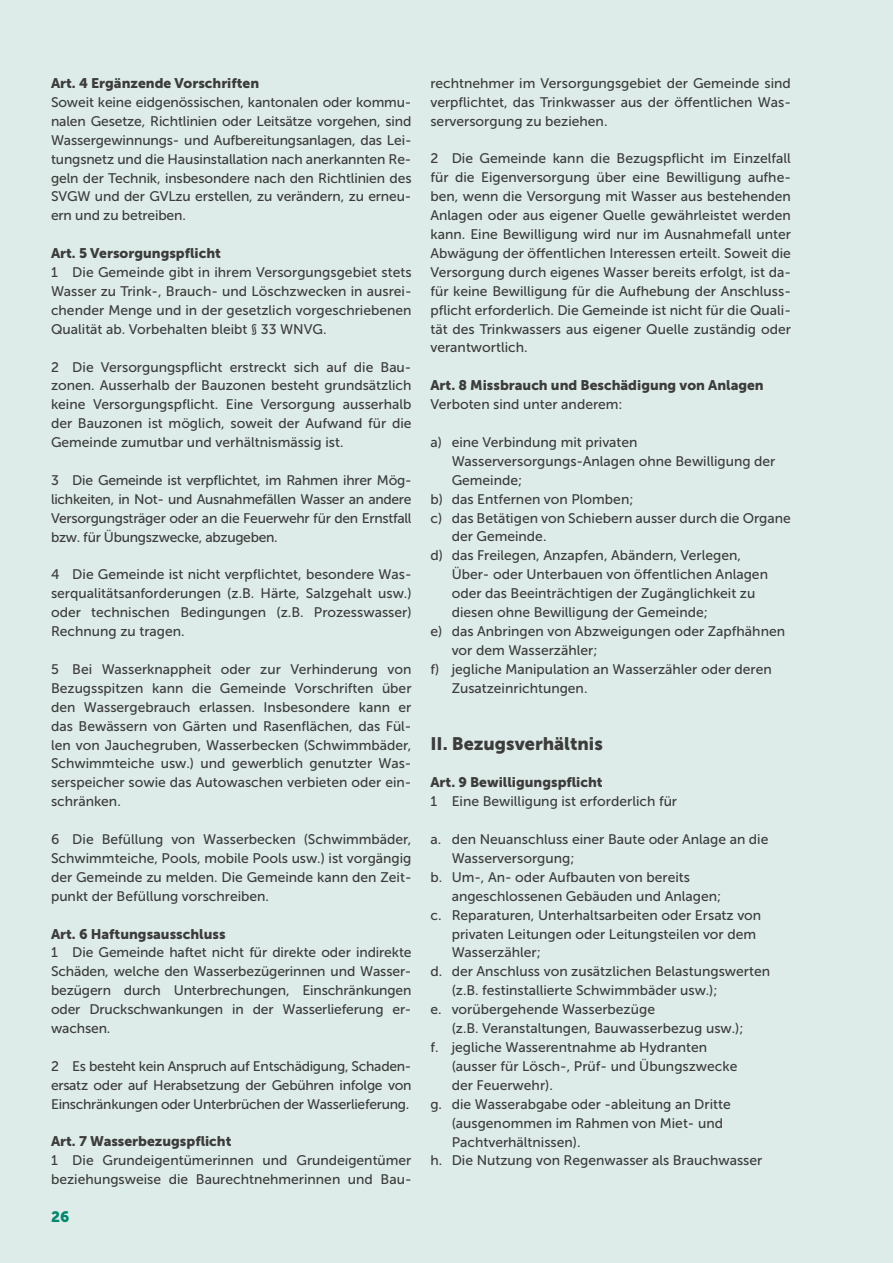
<style>
.page{position:relative;width:893px;height:1263px;background:#ddece9}
.page>*{position:absolute;margin:0;border:0;box-sizing:border-box;transform-origin:0 0}
.t1{font:18px "Museo Sans 900";color:#3c3c3b}
.t2{font:15px "Museo Sans 900";color:#00886c}
.t3{font:13.8px/18.9px "Museo Sans 500";color:#3c3c3b;text-align:justify}
.t4{font:13.8px "Museo Sans 900";color:#3c3c3b}
</style>
<div class="page">
<p class="t4" style="left:51px;top:75px;width:210px">Art. 4 Ergänzende Vorschriften</p>
<p class="t3" style="left:51px;top:93px;width:362px">Soweit keine eidgenössischen, kantonalen oder kommu&shy;nalen Gesetze, Richtlinien oder Leitsätze vorgehen, sind Wassergewinnungs- und Aufbereitungsanlagen, das Lei&shy;tungsnetz und die Hausinstallation nach anerkannten Re&shy;geln der Technik, insbesondere nach den Richtlinien des SVGW und der GVLzu erstellen, zu verändern, zu erneu&shy;ern und zu betreiben.</p>
<p class="t4" style="left:51px;top:245px;width:171px">Art. 5 Versorgungspflicht</p>
<p class="t3" style="left:51px;top:263px;width:362px">1 Die Gemeinde gibt in ihrem Versorgungsgebiet stets Wasser zu Trink-, Brauch- und Löschzwecken in ausrei&shy;chender Menge und in der gesetzlich vorgeschriebenen Qualität ab. Vorbehalten bleibt § 33 WNVG.</p>
<p class="t3" style="left:51px;top:357px;width:362px">2 Die Versorgungspflicht erstreckt sich auf die Bau&shy;zonen. Ausserhalb der Bauzonen besteht grundsätzlich keine Versorgungspflicht. Eine Versorgung ausserhalb der Bauzonen ist möglich, soweit der Aufwand für die Gemeinde zumutbar und verhältnismässig ist.</p>
<p class="t3" style="left:51px;top:471px;width:362px">3 Die Gemeinde ist verpflichtet, im Rahmen ihrer Mög&shy;lichkeiten, in Not- und Ausnahmefällen Wasser an andere Versorgungsträger oder an die Feuerwehr für den Ernstfall bzw. für Übungszwecke, abzugeben.</p>
<p class="t3" style="left:51px;top:565px;width:362px">4 Die Gemeinde ist nicht verpflichtet, besondere Was&shy;serqualitätsanforderungen (z.B. Härte, Salzgehalt usw.) oder technischen Bedingungen (z.B. Prozesswasser)<br>Rechnung zu tragen.</p>
<p class="t3" style="left:51px;top:660px;width:362px">5 Bei Wasserknappheit oder zur Verhinderung von Bezugsspitzen kann die Gemeinde Vorschriften über den Wassergebrauch erlassen. Insbesondere kann er das Bewässern von Gärten und Rasenflächen, das Fül&shy;len von Jauchegruben, Wasserbecken (Schwimmbäder, Schwimmteiche usw.) und gewerblich genutzter Was&shy;serspeicher sowie das Autowaschen verbieten oder ein&shy;schränken.</p>
<p class="t3" style="left:51px;top:830px;width:362px">6 Die Befüllung von Wasserbecken (Schwimmbäder, Schwimmteiche, Pools, mobile Pools usw.) ist vorgängig der Gemeinde zu melden. Die Gemeinde kann den Zeit&shy;punkt der Befüllung vorschreiben.</p>
<p class="t4" style="left:51px;top:926px;width:176px">Art. 6 Haftungsausschluss</p>
<p class="t3" style="left:51px;top:943px;width:362px">1 Die Gemeinde haftet nicht für direkte oder indirekte Schäden, welche den Wasserbezügerinnen und Wasser&shy;bezügern durch Unterbrechungen, Einschränkungen oder Druckschwankungen in der Wasserlieferung er&shy;wachsen.</p>
<p class="t3" style="left:51px;top:1057px;width:362px">2 Es besteht kein Anspruch auf Entschädigung, Schaden&shy;ersatz oder auf Herabsetzung der Gebühren infolge von Einschränkungen oder Unterbrüchen der Wasserlieferung.</p>
<p class="t4" style="left:51px;top:1134px;width:182px">Art. 7 Wasserbezugspflicht</p>
<p class="t3" style="left:51px;top:1151px;width:362px">1 Die Grundeigentümerinnen und Grundeigentümer beziehungsweise die Baurechtnehmerinnen und Bau-</p>
<p class="t2" style="left:51px;top:1208px;width:20px">26</p>
<p class="t3" style="left:430px;top:74px;width:362px">rechtnehmer im Versorgungsgebiet der Gemeinde sind verpflichtet, das Trinkwasser aus der öffentlichen Was&shy;serversorgung zu beziehen.</p>
<p class="t3" style="left:430px;top:149px;width:362px">2 Die Gemeinde kann die Bezugspflicht im Einzelfall für die Eigenversorgung über eine Bewilligung aufhe&shy;ben, wenn die Versorgung mit Wasser aus bestehenden Anlagen oder aus eigener Quelle gewährleistet werden kann. Eine Bewilligung wird nur im Ausnahmefall unter Abwägung der öffentlichen Interessen erteilt. Soweit die Versorgung durch eigenes Wasser bereits erfolgt, ist da&shy;für keine Bewilligung für die Aufhebung der Anschluss&shy;pflicht erforderlich. Die Gemeinde ist nicht für die Quali&shy;tät des Trinkwassers aus eigener Quelle zuständig oder verantwortlich.</p>
<p class="t4" style="left:430px;top:378px;width:335px">Art. 8 Missbrauch und Beschädigung von Anlagen</p>
<p class="t3" style="left:430px;top:395px;width:194px">Verboten sind unter anderem:</p>
<p class="t3" style="left:430px;top:433px;width:209px">a) eine Verbindung mit privaten</p>
<p class="t3" style="left:452px;top:452px;width:325px">Wasserversorgungs-Anlagen ohne Bewilligung der</p>
<p class="t3" style="left:452px;top:471px;width:72px">Gemeinde;</p>
<p class="t3" style="left:430px;top:489px;width:205px">b) das Entfernen von Plomben;</p>
<p class="t3" style="left:430px;top:508px;width:362px">c) das Betätigen von Schiebern ausser durch die Organe</p>
<p class="t3" style="left:452px;top:527px;width:96px">der Gemeinde.</p>
<p class="t3" style="left:430px;top:546px;width:312px">d) das Freilegen, Anzapfen, Abändern, Verlegen,</p>
<p class="t3" style="left:452px;top:565px;width:318px">Über- oder Unterbauen von öffentlichen Anlagen</p>
<p class="t3" style="left:452px;top:584px;width:305px">oder das Beeinträchtigen der Zugänglichkeit zu</p>
<p class="t3" style="left:452px;top:603px;width:258px">diesen ohne Bewilligung der Gemeinde;</p>
<p class="t3" style="left:430px;top:622px;width:356px">e) das Anbringen von Abzweigungen oder Zapfhähnen</p>
<p class="t3" style="left:452px;top:641px;width:147px">vor dem Wasserzähler;</p>
<p class="t3" style="left:430px;top:660px;width:343px">f) jegliche Manipulation an Wasserzähler oder deren</p>
<p class="t3" style="left:452px;top:678px;width:137px">Zusatzeinrichtungen.</p>
<h1 class="t1" style="left:430px;top:733px;width:174px">II. Bezugsverhältnis</h1>
<p class="t4" style="left:430px;top:775px;width:174px">Art. 9 Bewilligungspflicht</p>
<p class="t3" style="left:430px;top:792px;width:248px">1 Eine Bewilligung ist erforderlich für</p>
<p class="t3" style="left:430px;top:830px;width:340px">a. den Neuanschluss einer Baute oder Anlage an die</p>
<p class="t3" style="left:452px;top:849px;width:124px">Wasserversorgung;</p>
<p class="t3" style="left:430px;top:868px;width:261px">b. Um-, An- oder Aufbauten von bereits</p>
<p class="t3" style="left:452px;top:887px;width:271px">angeschlossenen Gebäuden und Anlagen;</p>
<p class="t3" style="left:430px;top:905px;width:332px">c. Reparaturen, Unterhaltsarbeiten oder Ersatz von</p>
<p class="t3" style="left:452px;top:924px;width:306px">privaten Leitungen oder Leitungsteilen vor dem</p>
<p class="t3" style="left:452px;top:943px;width:91px">Wasserzähler;</p>
<p class="t3" style="left:430px;top:962px;width:341px">d. der Anschluss von zusätzlichen Belastungswerten</p>
<p class="t3" style="left:452px;top:981px;width:267px">(z.B. festinstallierte Schwimmbäder usw.);</p>
<p class="t3" style="left:430px;top:1000px;width:226px">e. vorübergehende Wasserbezüge</p>
<p class="t3" style="left:452px;top:1019px;width:293px">(z.B. Veranstaltungen, Bauwasserbezug usw.);</p>
<p class="t3" style="left:430px;top:1038px;width:278px">f. jegliche Wasserentnahme ab Hydranten</p>
<p class="t3" style="left:452px;top:1057px;width:287px">(ausser für Lösch-, Prüf- und Übungszwecke</p>
<p class="t3" style="left:452px;top:1076px;width:103px">der Feuerwehr).</p>
<p class="t3" style="left:430px;top:1094px;width:302px">g. die Wasserabgabe oder -ableitung an Dritte</p>
<p class="t3" style="left:452px;top:1113px;width:273px">(ausgenommen im Rahmen von Miet- und</p>
<p class="t3" style="left:452px;top:1132px;width:130px">Pachtverhältnissen).</p>
<p class="t3" style="left:430px;top:1151px;width:333px">h. Die Nutzung von Regenwasser als Brauchwasser</p>
</div>
